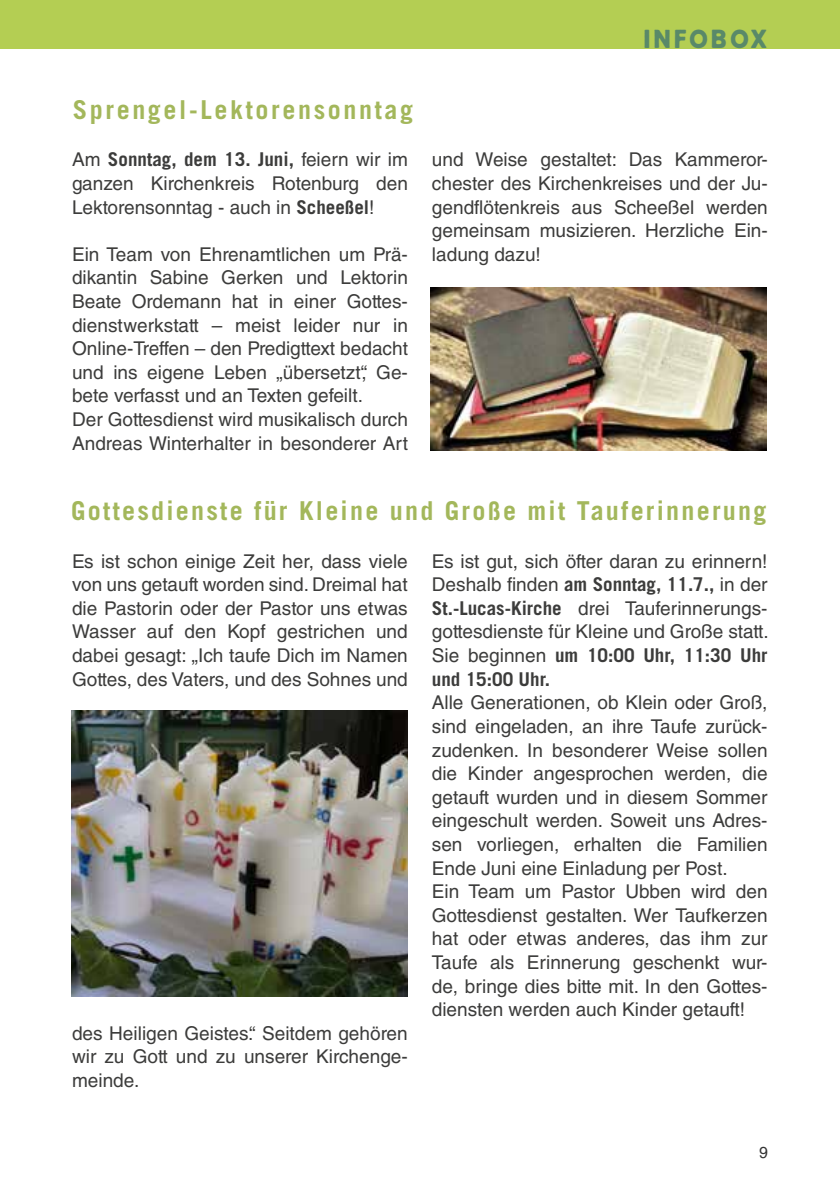
<style>
.page{position:relative;width:840px;height:1191px;background:#fff}
.page>*{position:absolute;margin:0;border:0;box-sizing:border-box;transform-origin:0 0}
.t1{font:700 26px "Trade Gothic LT Pro";letter-spacing:.085em;color:#a3b75b}
.t2{font:26px "Block Pro";letter-spacing:.13em;color:#598969}
.t3{font:19px/23.6px "Helvetica LT Std";color:#3c3c3b;text-align:justify}
.t4{font:700 19px/23.6px "Trade Gothic LT Pro";color:#3c3c3b}
.t5{font:16px "Helvetica LT Std";color:#000}
.s1{font-family:"Helvetica LT Std";font-weight:400}
.s2{font-family:"Trade Gothic LT Pro";font-weight:700}
</style>
<div class="page">
<div style="left:0;top:0;width:839px;height:49px;background:#b4ce53"></div>
<img style="left:430px;top:288px;width:336px;height:163px">
<img style="left:72px;top:711px;width:335px;height:285px">
<h1 class="t2" style="left:643px;top:22px;width:124px">INFOBOX</h1>
<h1 class="t1" style="left:73px;top:94px;width:342px">Sprengel-Lektorensonntag</h1>
<p class="t4" style="left:72px;top:147px;width:337px"><span class="s1">Am</span> Sonntag, dem 13. Juni, <span class="s1">feiern wir im</span></p>
<p class="t3" style="left:72px;top:171px;width:337px">ganzen Kirchenkreis Rotenburg den<br>Lektorensonntag - auch in <span class="s2">Scheeßel</span>!</p>
<p class="t3" style="left:72px;top:242px;width:337px;text-align:left">Ein Team von Ehrenamtlichen um Prä&shy;dikantin Sabine Gerken und Lektorin Beate Ordemann hat in einer Gottes&shy;dienstwerkstatt – meist leider nur in Online-Treffen – den Predigttext bedacht und ins eigene Leben „übersetzt“, Ge&shy;bete verfasst und an Texten gefeilt.<br>Der Gottesdienst wird musikalisch durch Andreas Winterhalter in besonderer Art</p>
<p class="t3" style="left:431px;top:148px;width:337px">und Weise gestaltet: Das Kammeror&shy;chester des Kirchenkreises und der Ju&shy;gendflötenkreis aus Scheeßel werden gemeinsam musizieren. Herzliche Ein&shy;ladung dazu!</p>
<h1 class="t1" style="left:71px;top:495px;width:696px">Gottesdienste für Kleine und Große mit Tauferinnerung</h1>
<p class="t3" style="left:72px;top:549px;width:337px">Es ist schon einige Zeit her, dass viele von uns getauft worden sind. Dreimal hat die Pastorin oder der Pastor uns etwas Wasser auf den Kopf gestrichen und dabei gesagt: „Ich taufe Dich im Namen Gottes, des Vaters, und des Sohnes und</p>
<p class="t3" style="left:431px;top:549px;width:338px">Es ist gut, sich öfter daran zu erinnern!<br>Deshalb finden <span class="s2">am Sonntag, 11.7.,</span> in der <span class="s2">St.-Lucas-Kirche</span> drei Tauferinnerungs&shy;gottesdienste für Kleine und Große statt.</p>
<p class="t4" style="left:431px;top:643px;width:337px"><span class="s1">Sie beginnen</span> um 10:00 Uhr, 11:30 Uhr und 15:00 Uhr.</p>
<p class="t3" style="left:431px;top:691px;width:337px;text-align:left">Alle Generationen, ob Klein oder Groß, sind eingeladen, an ihre Taufe zurück&shy;zudenken. In besonderer Weise sollen die Kinder angesprochen werden, die getauft wurden und in diesem Sommer eingeschult werden. Soweit uns Adres&shy;sen vorliegen, erhalten die Familien Ende Juni eine Einladung per Post.<br>Ein Team um Pastor Ubben wird den Gottesdienst gestalten. Wer Taufkerzen hat oder etwas anderes, das ihm zur Taufe als Erinnerung geschenkt wur&shy;de, bringe dies bitte mit. In den Gottes&shy;diensten werden auch Kinder getauft!</p>
<p class="t3" style="left:72px;top:1021px;width:337px">des Heiligen Geistes.“ Seitdem gehören wir zu Gott und zu unserer Kirchenge&shy;meinde.</p>
<p class="t5" style="left:758px;top:1143px;width:10px">9</p>
</div>
